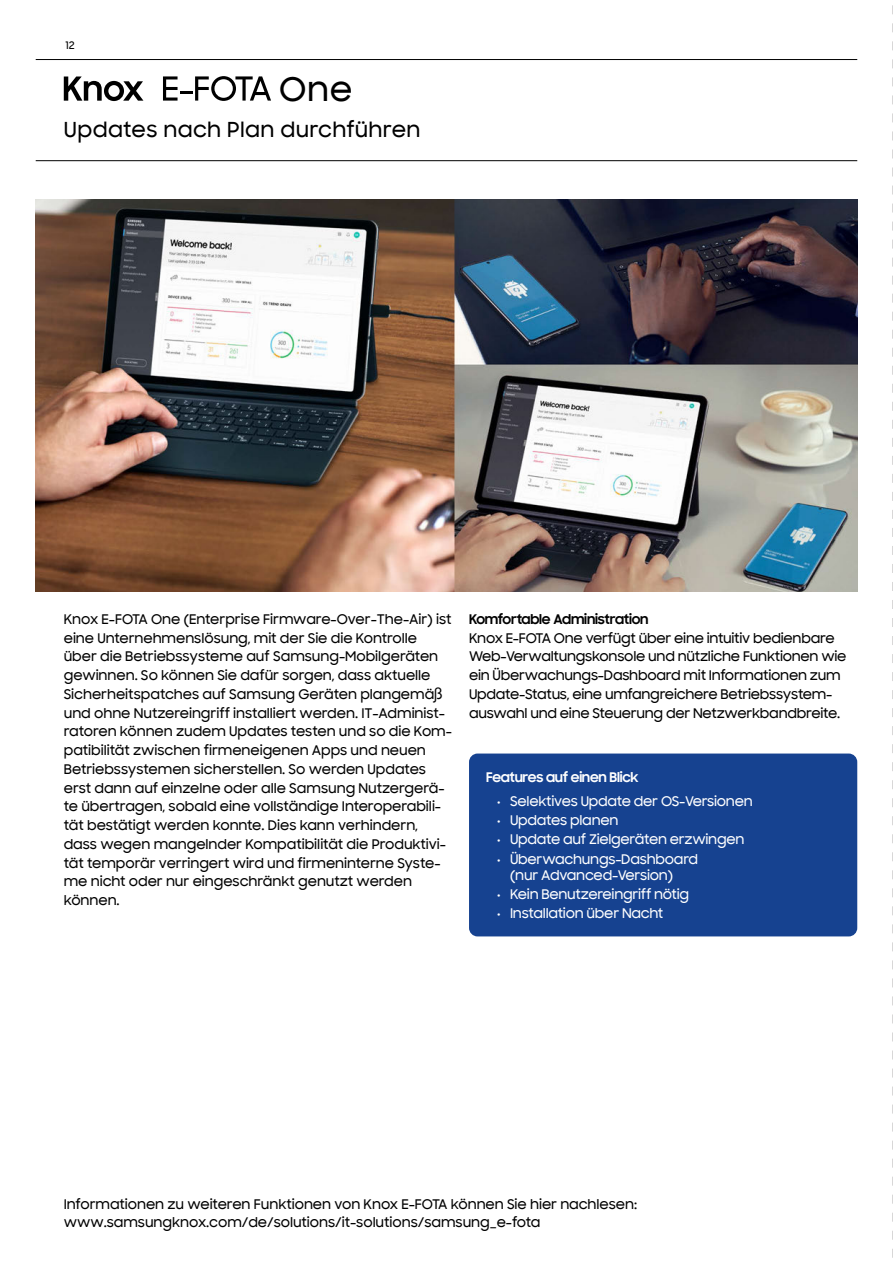
<style>
.page{position:relative;width:893px;height:1263px;background:#fff}
.page>*{position:absolute;margin:0;border:0;box-sizing:border-box;transform-origin:0 0}
.t1{font:500 33px "Samsung Sharp Sans";color:#000}
.t2{font:500 21px "Samsung Sharp Sans";letter-spacing:.015em;color:#000}
.t3{font:500 13.5px/18.8px "Samsung Sharp Sans";letter-spacing:-.005em;color:#000}
.t4{font:500 13.5px/19.2px "Samsung Sharp Sans";letter-spacing:-.02em;color:#fff}
.t5{font:700 13.5px "Samsung Sharp Sans";letter-spacing:-.015em;color:#000}
.t6{font:700 13.5px "Samsung Sharp Sans";letter-spacing:-.02em;color:#fff}
.t7{font:500 10.5px "Samsung Sharp Sans";color:#000}
</style>
<div class="page">
<hr style="left:36px;top:59px;width:821px;height:1px;background:#000">
<hr style="left:36px;top:160px;width:821px;height:1px;background:#000">
<img style="left:36px;top:199px;width:821px;height:392px">
<svg style="left:64px;top:77px;width:79px;height:24px"></svg>
<svg style="left:163px;top:76px;width:108px;height:25px"></svg>
<div style="left:469px;top:753px;width:388px;height:183px;background:#164290;border-radius:9px"></div>
<svg style="left:892px;top:5px;width:1px;height:1253px"></svg>
<p class="t7" style="left:65px;top:39px;width:11px">12</p>
<h1 class="t1" style="left:279px;top:70px;width:75px">One</h1>
<h2 class="t2" style="left:64px;top:117px;width:358px">Updates nach Plan durchführen</h2>
<p class="t3" style="left:64px;top:610px;width:390px">Knox E-FOTA One (Enterprise Firmware-Over-The-Air) ist eine Unternehmenslösung, mit der Sie die Kontrolle über die Betriebssysteme auf Samsung-Mobilgeräten gewinnen. So können Sie dafür sorgen, dass aktuelle Sicherheitspatches auf Samsung Geräten plangemäß und ohne Nutzereingriff installiert werden. IT-Administ&shy;ratoren können zudem Updates testen und so die Kom&shy;patibilität zwischen firmeneigenen Apps und neuen Betriebssystemen sicherstellen. So werden Updates erst dann auf einzelne oder alle Samsung Nutzergerä&shy;te übertragen, sobald eine vollständige Interoperabili&shy;tät bestätigt werden konnte. Dies kann verhindern, dass wegen mangelnder Kompatibilität die Produktivi&shy;tät temporär verringert wird und firmeninterne Syste&shy;me nicht oder nur eingeschränkt genutzt werden können.</p>
<p class="t5" style="left:469px;top:611px;width:181px">Komfortable Administration</p>
<p class="t3" style="left:469px;top:629px;width:379px">Knox E-FOTA One verfügt über eine intuitiv bedienbare Web-Verwaltungskonsole und nützliche Funktionen wie ein Überwachungs-Dashboard mit Informationen zum Update-Status, eine umfangreichere Betriebssystem&shy;auswahl und eine Steuerung der Netzwerkbandbreite.</p>
<p class="t6" style="left:486px;top:769px;width:154px">Features auf einen Blick</p>
<p class="t4" style="left:497px;top:792px;width:258px">ï Selektives Update der OS-Versionen ï Updates planen<br>ï Update auf Zielgeräten erzwingen<br>ï Überwachungs-Dashboard</p>
<p class="t4" style="left:497px;top:866px;width:194px;text-indent:14px">(nur Advanced-Version)<br>ï Kein Benutzereingriff nötig ï Installation über Nacht</p>
<p class="t3" style="left:64px;top:1195px;width:575px">Informationen zu weiteren Funktionen von Knox E-FOTA können Sie hier nachlesen: www.samsungknox.com/de/solutions/it-solutions/samsung_e-fota</p>
</div>
